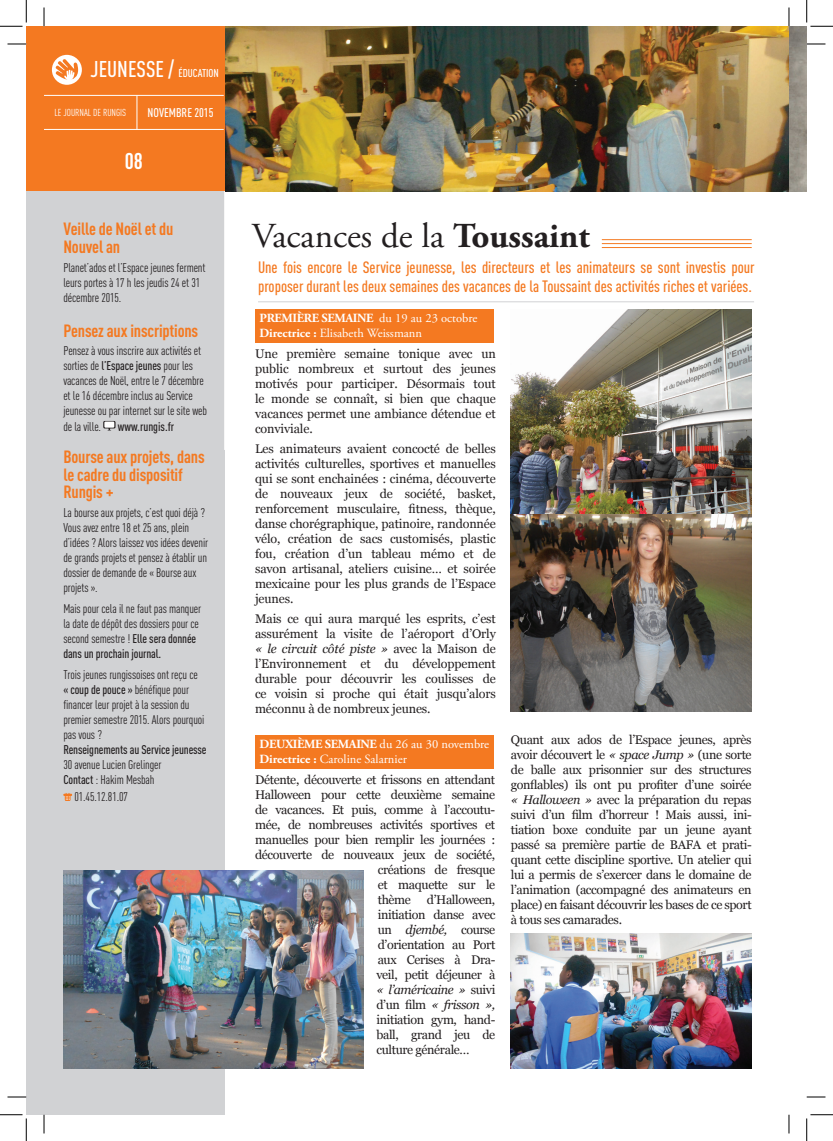
<style>
.page{position:relative;width:833px;height:1141px;background:#fff}
.page>*{position:absolute;margin:0;border:0;box-sizing:border-box;transform-origin:0 0}
.t1{font:35px "Adobe Garamond Pro";color:#231f20}
.t2{font:500 22.5px "DIN Cond";color:#fff}
.t3{font:700 22.5px "DIN Cond";color:#fff}
.t4{font:700 17.5px/17.5px "DIN Cond";letter-spacing:-.01em;color:#f47921}
.t5{font:500 16.25px/18.8px "DIN Cond";color:#f47921}
.t6{font:12.5px/15px "Georgia";letter-spacing:-.03em;color:#231f20;text-align:justify}
.t7{font:12.5px/15px "DIN Cond";letter-spacing:-.01em;color:#231f20}
.t8{font:12.5px/15px "Adobe Garamond Pro";color:#fff}
.t9{font:500 12.5px "DIN Cond";letter-spacing:-.01em;color:#231f20}
.t10{font:500 12.5px "DIN Cond";color:#fff}
.t11{font:10px "DIN Cond";color:#fff}
.s1{font-size:11.25px}
.s2{font-weight:500}
.s3{font-weight:700}
.s4{font-style:italic}
</style>
<div class="page">
<div style="left:26px;top:26px;width:198px;height:165px;background:#f47921"></div>
<hr style="left:44px;top:95px;width:179px;height:1px;background:#fff">
<hr style="left:44px;top:129px;width:179px;height:1px;background:#fff">
<svg style="left:52px;top:55px;width:30px;height:30px"></svg>
<svg style="left:55px;top:58px;width:23px;height:23px"></svg>
<div style="left:255px;top:735px;width:238px;height:33px;background:#f47921"></div>
<div style="left:255px;top:309px;width:238px;height:33px;background:#f47921"></div>
<hr style="left:136px;top:95px;width:1px;height:35px;background:#fff">
<hr style="left:601px;top:247px;width:150px;height:1px;background:#f47921">
<hr style="left:601px;top:243px;width:150px;height:1px;background:#f47921">
<hr style="left:601px;top:239px;width:150px;height:1px;background:#f47921">
<div style="left:26px;top:191px;width:198px;height:923px;background:#d1d2d4"></div>
<svg style="left:103px;top:421px;width:12px;height:7px"></svg>
<div style="left:104px;top:421px;width:10px;height:6px;background:#fff"></div>
<svg style="left:63px;top:793px;width:9px;height:7px"></svg>
<hr style="left:258px;top:301px;width:495px;height:1px;background:#d1d2d4">
<img style="left:510px;top:309px;width:241px;height:402px">
<img style="left:225px;top:26px;width:581px;height:165px">
<img style="left:510px;top:933px;width:241px;height:135px">
<img style="left:63px;top:870px;width:300px;height:198px">
<svg style="left:8px;top:43px;width:18px;height:2px"></svg>
<svg style="left:806px;top:43px;width:19px;height:2px"></svg>
<svg style="left:8px;top:1096px;width:18px;height:1px"></svg>
<svg style="left:806px;top:1096px;width:19px;height:1px"></svg>
<svg style="left:43px;top:8px;width:2px;height:18px"></svg>
<svg style="left:43px;top:1114px;width:2px;height:19px"></svg>
<svg style="left:788px;top:8px;width:1px;height:18px"></svg>
<svg style="left:788px;top:1114px;width:1px;height:19px"></svg>
<svg style="left:0;top:0;width:27px;height:27px"></svg>
<svg style="left:0;top:1114px;width:27px;height:26px"></svg>
<svg style="left:806px;top:0;width:26px;height:27px"></svg>
<svg style="left:806px;top:1114px;width:26px;height:26px"></svg>
<h2 class="t2" style="left:90px;top:56px;width:130px">JEUNESSE / <span class="s1">ÉDUCATION</span></h2>
<p class="t10" style="left:147px;top:105px;width:67px">NOVEMBRE 2015</p>
<h2 class="t3" style="left:125px;top:147px;width:20px">08</h2>
<p class="t11" style="left:54px;top:107px;width:73px">LE JOURNAL DE RUNGIS</p>
<h3 class="t4" style="left:63px;top:220px;width:111px">Veille de Noël et du<br>Nouvel an</h3>
<p class="t7" style="left:63px;top:259px;width:144px">Planet’ados et l’Espace jeunes ferment leurs portes à 17 h les jeudis 24 et 31 décembre 2015.</p>
<h3 class="t4" style="left:63px;top:321px;width:136px">Pensez aux inscriptions</h3>
<p class="t7" style="left:63px;top:343px;width:145px">Pensez à vous inscrire aux activités et sorties de <span class="s2">l’Espace jeunes</span> pour les vacances de Noël, entre le 7 décembre et le 16 décembre inclus au Service jeunesse ou par internet sur le site web de la ville.</p>
<p class="t9" style="left:118px;top:418px;width:58px">www.rungis.fr</p>
<h3 class="t4" style="left:63px;top:447px;width:143px">Bourse aux projets, dans le cadre du dispositif<br>Rungis +</h3>
<p class="t7" style="left:63px;top:504px;width:146px">La bourse aux projets, c’est quoi déjà ?<br>Vous avez entre 18 et 25 ans, plein d’idées ? Alors laissez vos idées devenir de grands projets et pensez à établir un dossier de demande de « Bourse aux projets ».</p>
<p class="t7" style="left:63px;top:601px;width:139px">Mais pour cela il ne faut pas manquer la date de dépôt des dossiers pour ce second semestre ! <span class="s2">Elle sera donnée dans un prochain journal.</span></p>
<p class="t7" style="left:63px;top:667px;width:142px">Trois jeunes rungissoises ont reçu ce <span class="s2">« coup de pouce »</span> bénéfique pour financer leur projet à la session du premier semestre 2015. Alors pourquoi pas vous ?</p>
<p class="t9" style="left:63px;top:742px;width:145px">Renseignements au Service jeunesse</p>
<p class="t7" style="left:63px;top:757px;width:100px">30 avenue Lucien Grelinger<br><span class="s2">Contact</span> : Hakim Mesbah</p>
<p class="t7" style="left:74px;top:788px;width:55px">01.45.12.81.07</p>
<h1 class="t1" style="left:251px;top:214px;width:339px">Vacances de la <span class="s3">Toussaint</span></h1>
<h3 class="t5" style="left:258px;top:258px;width:498px">Une fois encore le Service jeunesse, les directeurs et les animateurs se sont investis pour proposer durant les deux semaines des vacances de la Toussaint des activités riches et variées.</h3>
<p class="t8" style="left:259px;top:311px;width:219px"><span class="s3">PREMIÈRE SEMAINE</span> du 19 au 23 octobre<br><span class="s3">Directrice :</span> Elisabeth Weissmann</p>
<p class="t6" style="left:255px;top:345px;width:242px">Une première semaine tonique avec un public nombreux et surtout des jeunes motivés pour participer. Désormais tout le monde se connaît, si bien que chaque vacances permet une ambiance détendue et conviviale.</p>
<p class="t6" style="left:255px;top:440px;width:242px">Les animateurs avaient concocté de belles activités culturelles, sportives et manuelles qui se sont enchainées : cinéma, découverte de nouveaux jeux de société, basket, renforcement musculaire, fitness, thèque, danse chorégraphique, patinoire, randonnée vélo, création de sacs customisés, plastic fou, création d’un tableau mémo et de savon artisanal, ateliers cuisine… et soirée mexicaine pour les plus grands de l’Espace jeunes.</p>
<p class="t6" style="left:255px;top:610px;width:242px">Mais ce qui aura marqué les esprits, c’est assurément la visite de l’aéroport d’Orly <span class="s4">« le circuit côté piste »</span> avec la Maison de l’Environnement et du développement durable pour découvrir les coulisses de ce voisin si proche qui était jusqu’alors méconnu à de nombreux jeunes.</p>
<p class="t8" style="left:259px;top:737px;width:231px"><span class="s3">DEUXIÈME SEMAINE</span> du 26 au 30 novembre<br><span class="s3">Directrice :</span> Caroline Salarnier</p>
<p class="t6" style="left:255px;top:771px;width:241px">Détente, découverte et frissons en attendant</p>
<p class="t6" style="left:255px;top:786px;width:241px">Halloween pour cette deuxième semaine</p>
<p class="t6" style="left:255px;top:801px;width:241px">de vacances. Et puis, comme à l’accoutu-</p>
<p class="t6" style="left:255px;top:816px;width:241px">mée, de nombreuses activités sportives et</p>
<p class="t6" style="left:255px;top:831px;width:241px">manuelles pour bien remplir les journées :</p>
<p class="t6" style="left:255px;top:846px;width:241px">découverte de nouveaux jeux de société,</p>
<p class="t6" style="left:377px;top:861px;width:119px">créations de fresque</p>
<p class="t6" style="left:377px;top:876px;width:119px">et maquette sur le</p>
<p class="t6" style="left:377px;top:891px;width:35px">thème</p>
<p class="t6" style="left:376px;top:891px;width:120px;text-indent:50px">d’Halloween, initiation danse avec un <span class="s4">djembé,</span> course d’orientation au Port aux Cerises à Dra&shy;veil, petit déjeuner à <span class="s4">« l’américaine »</span> suivi d’un film <span class="s4">« frisson », </span>initiation gym, hand&shy;ball, grand jeu de culture générale…</p>
<p class="t6" style="left:510px;top:731px;width:242px">Quant aux ados de l’Espace jeunes, après avoir découvert le <span class="s4">« space Jump »</span> (une sorte de balle aux prisonnier sur des structures gonflables) ils ont pu profiter d’une soirée <span class="s4">« Halloween »</span> avec la préparation du repas suivi d’un film d’horreur ! Mais aussi, ini&shy;tiation boxe conduite par un jeune ayant passé sa première partie de BAFA et prati&shy;quant cette discipline sportive. Un atelier qui lui a permis de s’exercer dans le domaine de l’animation (accompagné des animateurs en place) en faisant découvrir les bases de ce sport à tous ses camarades.</p>
</div>
